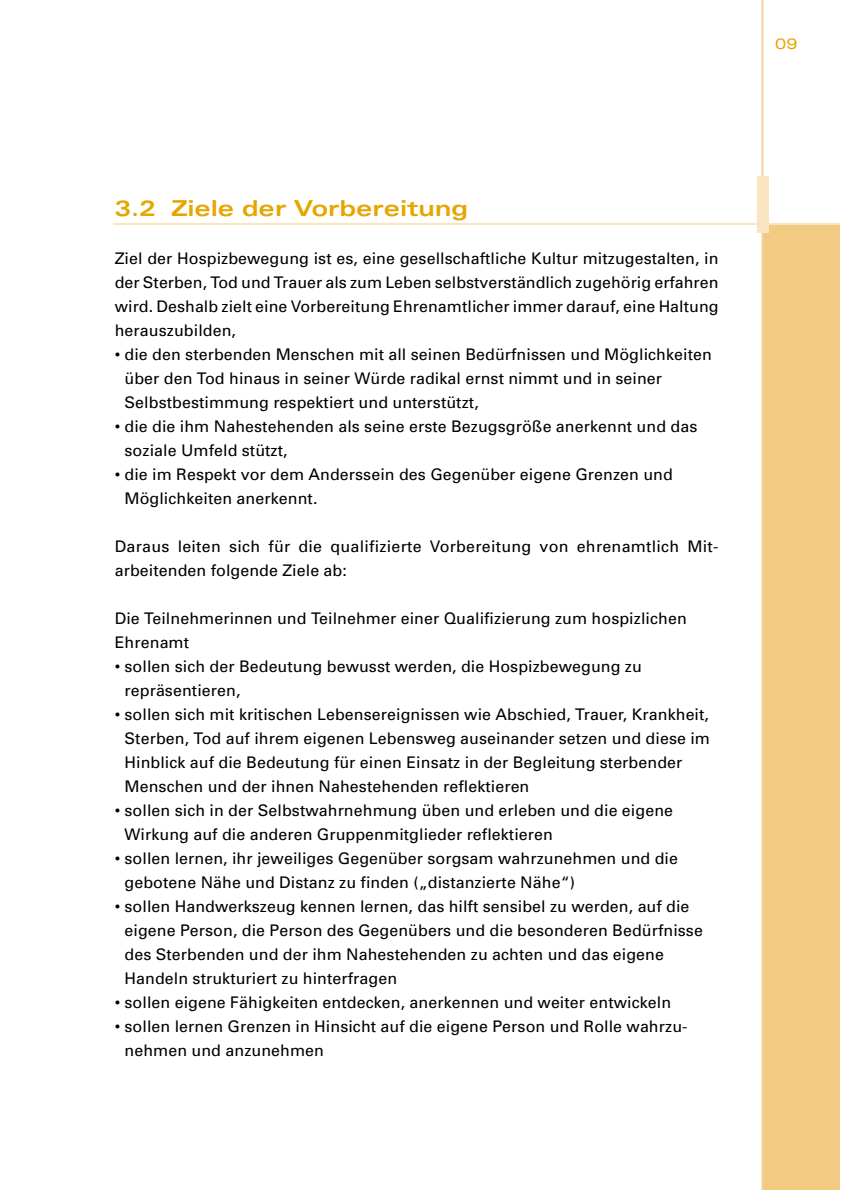
<style>
.page{position:relative;width:842px;height:1190px;background:#fff}
.page>*{position:absolute;margin:0;border:0;box-sizing:border-box;transform-origin:0 0}
.t1{font:700 expanded 22px "Univers";letter-spacing:.005em;color:#e6a600}
.t2{font:16px/24px "Univers";letter-spacing:.005em;color:#000}
.t3{font:expanded 15px "Univers";color:#e6a600}
</style>
<div class="page">
<div style="left:763px;top:224px;width:77px;height:966px;background:#f2ca82"></div>
<hr style="left:762px;top:0;width:2px;height:1190px;background:#f5d397">
<hr style="left:113px;top:223px;width:727px;height:2px;background:#fae5c2">
<div style="left:757px;top:176px;width:11px;height:56px;background:#fae5c2"></div>
<p class="t3" style="left:775px;top:38px;width:24px">09</p>
<h1 class="t1" style="left:115px;top:200px;width:355px">3.2 Ziele der Vorbereitung</h1>
<p class="t2" style="left:115px;top:248px;width:605px;text-align:justify">Ziel der Hospizbewegung ist es, eine gesellschaftliche Kultur mitzugestalten, in der Sterben, Tod und Trauer als zum Leben selbstverständlich zugehörig erfahren wird. Deshalb zielt eine Vorbereitung Ehrenamtlicher immer darauf, eine Haltung herauszubilden,</p>
<p class="t2" style="left:125px;top:344px;width:589px;text-indent:-10px">• die den sterbenden Menschen mit all seinen Bedürfnissen und Möglichkeiten über den Tod hinaus in seiner Würde radikal ernst nimmt und in seiner<br>Selbstbestimmung respektiert und unterstützt,</p>
<p class="t2" style="left:125px;top:416px;width:574px;text-indent:-10px">• die die ihm Nahestehenden als seine erste Bezugsgröße anerkennt und das soziale Umfeld stützt,</p>
<p class="t2" style="left:125px;top:464px;width:550px;text-indent:-10px">• die im Respekt vor dem Anderssein des Gegenüber eigene Grenzen und<br>Möglichkeiten anerkennt.</p>
<p class="t2" style="left:115px;top:536px;width:605px">Daraus leiten sich für die qualifizierte Vorbereitung von ehrenamtlich Mit&shy;arbeitenden folgende Ziele ab:</p>
<p class="t2" style="left:115px;top:608px;width:574px">Die Teilnehmerinnen und Teilnehmer einer Qualifizierung zum hospizlichen<br>Ehrenamt</p>
<p class="t2" style="left:125px;top:656px;width:519px;text-indent:-10px">• sollen sich der Bedeutung bewusst werden, die Hospizbewegung zu repräsentieren,</p>
<p class="t2" style="left:125px;top:704px;width:587px;text-indent:-10px">• sollen sich mit kritischen Lebensereignissen wie Abschied, Trauer, Krankheit, Sterben, Tod auf ihrem eigenen Lebensweg auseinander setzen und diese im Hinblick auf die Bedeutung für einen Einsatz in der Begleitung sterbender Menschen und der ihnen Nahestehenden reflektieren</p>
<p class="t2" style="left:125px;top:800px;width:550px;text-indent:-10px">• sollen sich in der Selbstwahrnehmung üben und erleben und die eigene<br>Wirkung auf die anderen Gruppenmitglieder reflektieren</p>
<p class="t2" style="left:125px;top:848px;width:555px;text-indent:-10px">• sollen lernen, ihr jeweiliges Gegenüber sorgsam wahrzunehmen und die gebotene Nähe und Distanz zu finden („distanzierte Nähe“)</p>
<p class="t2" style="left:125px;top:896px;width:580px;text-indent:-10px">• sollen Handwerkszeug kennen lernen, das hilft sensibel zu werden, auf die eigene Person, die Person des Gegenübers und die besonderen Bedürfnisse des Sterbenden und der ihm Nahestehenden zu achten und das eigene Handeln strukturiert zu hinterfragen</p>
<p class="t2" style="left:115px;top:992px;width:558px">• sollen eigene Fähigkeiten entdecken, anerkennen und weiter entwickeln</p>
<p class="t2" style="left:125px;top:1016px;width:564px;text-indent:-10px">• sollen lernen Grenzen in Hinsicht auf die eigene Person und Rolle wahrzu&shy;nehmen und anzunehmen</p>
</div>
